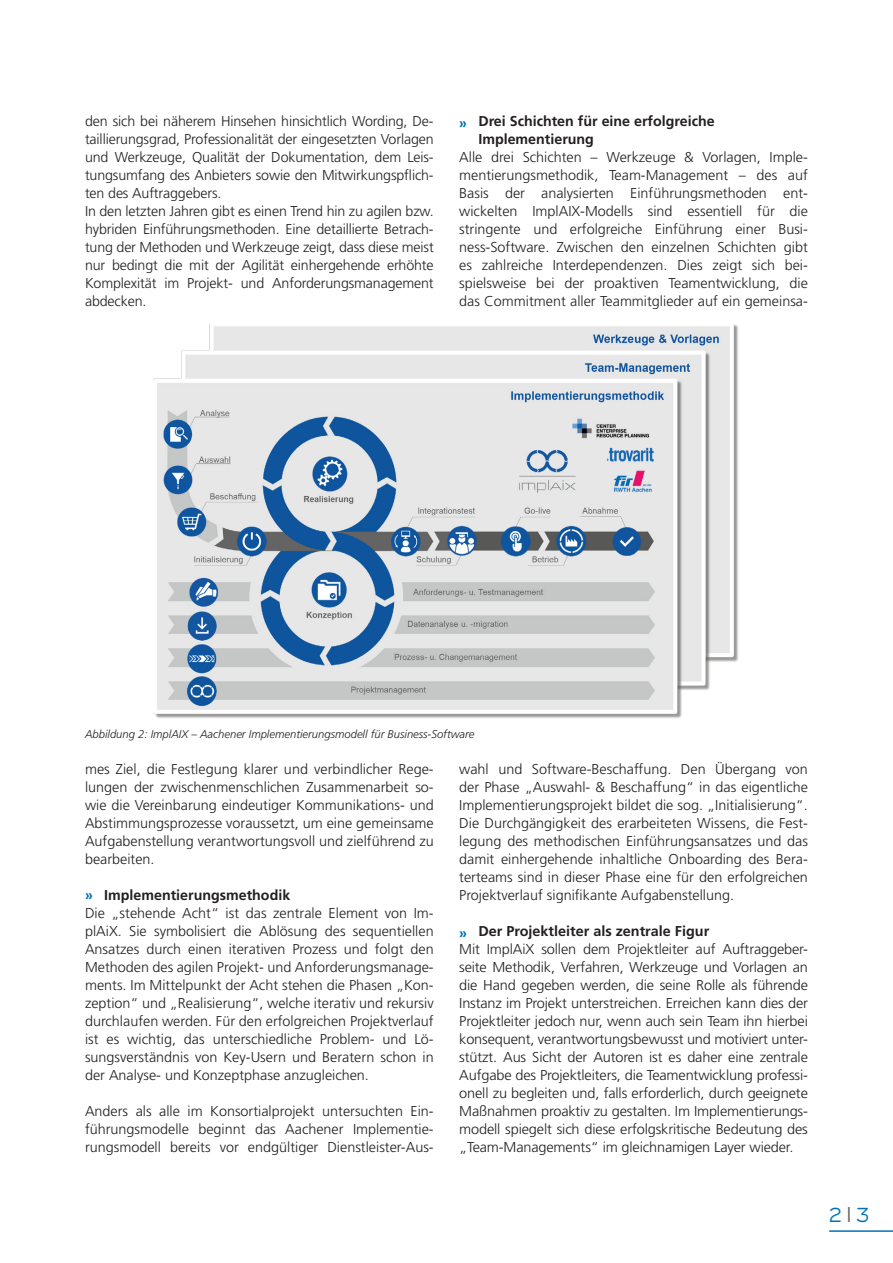
<style>
.page{position:relative;width:893px;height:1263px;background:#fff}
.page>*{position:absolute;margin:0;border:0;box-sizing:border-box;transform-origin:0 0}
.t1{font:21px "Vito";color:#0072bc}
.t2{font:300 14.25px/18px "Frutiger";color:#231f20;text-align:justify}
._03_Aufzählung{font:700 14.25px/18px "Frutiger";color:#231f20}
.Bildunterschrift{font:italic 300 11.25px "Frutiger";color:#231f20}
.s1{color:#0072bc}
.s2{color:#636366}
</style>
<div class="page">
<hr style="left:829px;top:1230px;width:64px;height:2px;background:#0072bc">
<img style="left:154px;top:324px;width:584px;height:394px">
<p class="t2" style="left:85px;top:112px;width:350px">den sich bei näherem Hinsehen hinsichtlich Wording, De&shy;taillierungsgrad, Professionalität der eingesetzten Vorlagen und Werkzeuge, Qualität der Dokumentation, dem Leis&shy;tungsumfang des Anbieters sowie den Mitwirkungspflich&shy;ten des Auftraggebers.</p>
<p class="t2" style="left:85px;top:202px;width:350px">In den letzten Jahren gibt es einen Trend hin zu agilen bzw. hybriden Einführungsmethoden. Eine detaillierte Betrach&shy;tung der Methoden und Werkzeuge zeigt, dass diese meist nur bedingt die mit der Agilität einhergehende erhöhte Komplexität im Projekt- und Anforderungsmanagement abdecken.</p>
<p class="_03_Aufzählung" style="left:478px;top:112px;width:238px;text-indent:-19px"><span class="s1">»</span> Drei Schichten für eine erfolgreiche<br>Implementierung</p>
<p class="t2" style="left:459px;top:148px;width:350px">Alle drei Schichten – Werkzeuge &amp; Vorlagen, Imple&shy;mentierungsmethodik, Team-Management – des auf Basis der analysierten Einführungsmethoden ent&shy;wickelten ImplAIX-Modells sind essentiell für die stringente und erfolgreiche Einführung einer Busi&shy;ness-Software. Zwischen den einzelnen Schichten gibt es zahlreiche Interdependenzen. Dies zeigt sich bei&shy;spielsweise bei der proaktiven Teamentwicklung, die das Commitment aller Teammitglieder auf ein gemeinsa-</p>
<p class="Bildunterschrift" style="left:85px;top:728px;width:391px">Abbildung 2: ImplAIX – Aachener Implementierungsmodell für Business-Software</p>
<p class="t2" style="left:85px;top:760px;width:350px">mes Ziel, die Festlegung klarer und verbindlicher Rege&shy;lungen der zwischenmenschlichen Zusammenarbeit so&shy;wie die Vereinbarung eindeutiger Kommunikations- und Abstimmungsprozesse voraussetzt, um eine gemeinsame Aufgabenstellung verantwortungsvoll und zielführend zu bearbeiten.</p>
<p class="_03_Aufzählung" style="left:85px;top:886px;width:207px"><span class="s1">»</span> Implementierungsmethodik</p>
<p class="t2" style="left:85px;top:904px;width:350px">Die „stehende Acht“ ist das zentrale Element von Im&shy;plAiX. Sie symbolisiert die Ablösung des sequentiellen Ansatzes durch einen iterativen Prozess und folgt den Methoden des agilen Projekt- und Anforderungsmanage&shy;ments. Im Mittelpunkt der Acht stehen die Phasen „Kon&shy;zeption“ und „Realisierung“, welche iterativ und rekursiv durchlaufen werden. Für den erfolgreichen Projektverlauf ist es wichtig, das unterschiedliche Problem- und Lö&shy;sungsverständnis von Key-Usern und Beratern schon in der Analyse- und Konzeptphase anzugleichen.</p>
<p class="t2" style="left:85px;top:1102px;width:350px">Anders als alle im Konsortialprojekt untersuchten Ein&shy;führungsmodelle beginnt das Aachener Implementie&shy;rungsmodell bereits vor endgültiger Dienstleister-Aus-</p>
<p class="t2" style="left:459px;top:760px;width:350px">wahl und Software-Beschaffung. Den Übergang von der Phase „Auswahl- &amp; Beschaffung“ in das eigentliche Implementierungsprojekt bildet die sog. „Initialisierung“.<br>Die Durchgängigkeit des erarbeiteten Wissens, die Fest&shy;legung des methodischen Einführungsansatzes und das damit einhergehende inhaltliche Onboarding des Bera&shy;terteams sind in dieser Phase eine für den erfolgreichen Projektverlauf signifikante Aufgabenstellung.</p>
<p class="_03_Aufzählung" style="left:459px;top:922px;width:252px"><span class="s1">»</span> Der Projektleiter als zentrale Figur</p>
<p class="t2" style="left:459px;top:940px;width:350px">Mit ImplAiX sollen dem Projektleiter auf Auftraggeber&shy;seite Methodik, Verfahren, Werkzeuge und Vorlagen an die Hand gegeben werden, die seine Rolle als führende Instanz im Projekt unterstreichen. Erreichen kann dies der Projektleiter jedoch nur, wenn auch sein Team ihn hierbei konsequent, verantwortungsbewusst und motiviert unter&shy;stützt. Aus Sicht der Autoren ist es daher eine zentrale Aufgabe des Projektleiters, die Teamentwicklung professi&shy;onell zu begleiten und, falls erforderlich, durch geeignete Maßnahmen proaktiv zu gestalten. Im Implementierungs&shy;modell spiegelt sich diese erfolgskritische Bedeutung des „Team-Managements“ im gleichnamigen Layer wieder.</p>
<h1 class="t1" style="left:829px;top:1202px;width:41px">2 <span class="s2">l</span> 3</h1>
</div>
